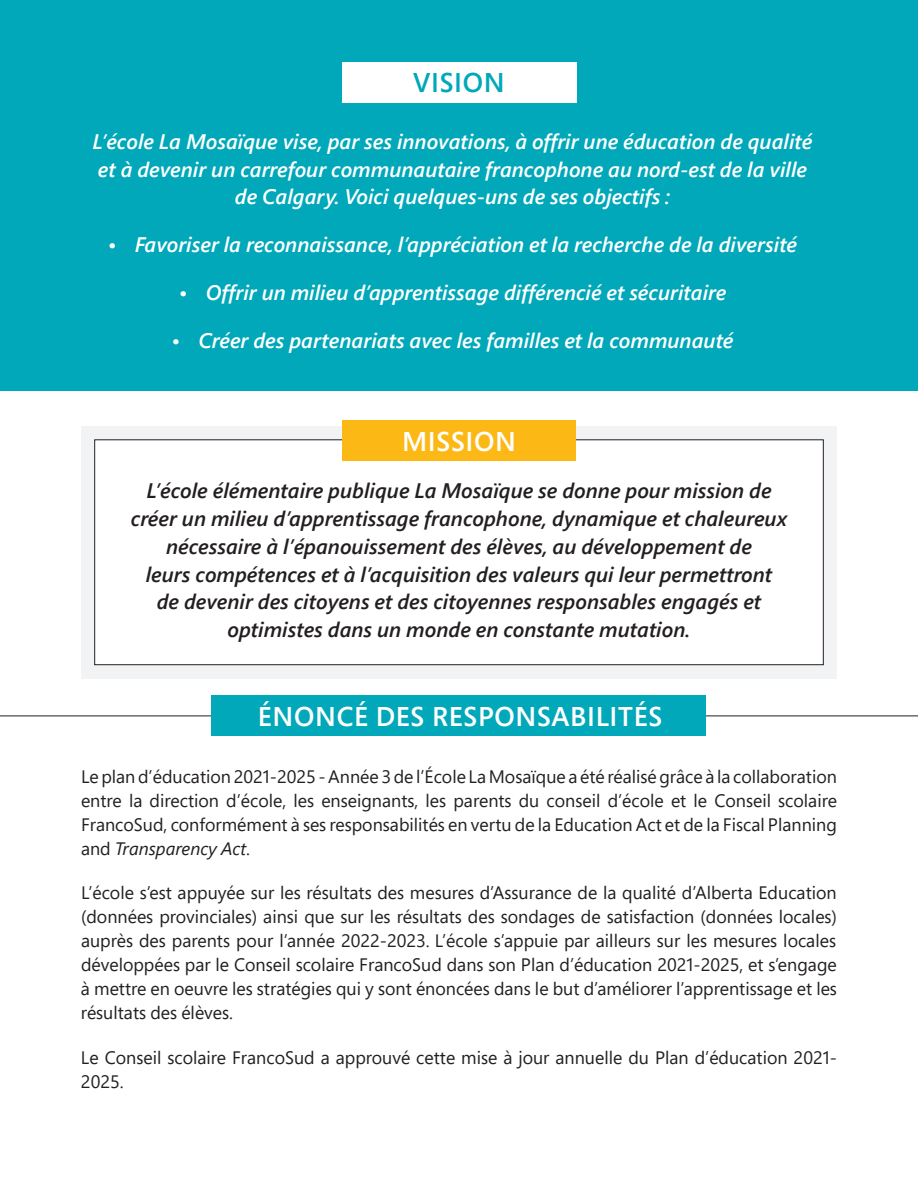
<style>
.page{position:relative;width:918px;height:1188px;background:#fff}
.page>*{position:absolute;margin:0;border:0;box-sizing:border-box;transform-origin:0 0}
.t1{font:600 27px "Segoe Pro";letter-spacing:.025em;color:#fff}
.t2{font:600 27px "Segoe Pro";letter-spacing:.025em;color:#00a8b9}
.t3{font:italic 600 21px/27.8px "Segoe Pro";color:#fff;text-align:center}
.t4{font:italic 600 21px/27.8px "Segoe Pro";color:#231f20;text-align:center}
.t5{font:18px/24px "Segoe Pro";color:#231f20;text-align:justify}
.s1{font-style:italic}
</style>
<div class="page">
<div style="left:0;top:0;width:918px;height:391px;background:#00a8b9"></div>
<div style="left:342px;top:62px;width:234px;height:40px;background:#fff"></div>
<div style="left:81px;top:426px;width:756px;height:252px;background:#f2f3f4"></div>
<div style="left:95px;top:440px;width:728px;height:225px;background:#fff"></div>
<div style="left:94px;top:440px;width:730px;height:225px;border:1px solid #231f20"></div>
<div style="left:342px;top:420px;width:234px;height:41px;background:#fcb814"></div>
<hr style="left:0;top:716px;width:918px;height:1px;background:#231f20">
<div style="left:212px;top:695px;width:494px;height:41px;background:#00a8b9"></div>
<p class="t2" style="left:413px;top:64px;width:93px">VISION</p>
<p class="t3" style="left:93px;top:127px;width:721px">L’école La Mosaïque vise, par ses innovations, à offrir une éducation de qualité et à devenir un carrefour communautaire francophone au nord-est de la ville de Calgary. Voici quelques-uns de ses objectifs :</p>
<p class="t3" style="left:108px;top:231px;width:691px">• Favoriser la reconnaissance, l’appréciation et la recherche de la diversité</p>
<p class="t3" style="left:179px;top:279px;width:549px">• Offrir un milieu d’apprentissage différencié et sécuritaire</p>
<p class="t3" style="left:171px;top:327px;width:564px">• Créer des partenariats avec les familles et la communauté</p>
<p class="t1" style="left:402px;top:423px;width:115px">MISSION</p>
<p class="t4" style="left:131px;top:477px;width:658px">L’école élémentaire publique La Mosaïque se donne pour mission de créer un milieu d’apprentissage francophone, dynamique et chaleureux nécessaire à l’épanouissement des élèves, au développement de<br>leurs compétences et à l’acquisition des valeurs qui leur permettront<br>de devenir des citoyens et des citoyennes responsables engagés et optimistes dans un monde en constante mutation.</p>
<p class="t1" style="left:258px;top:698px;width:406px">ÉNONCÉ DES RESPONSABILITÉS</p>
<p class="t5" style="left:81px;top:764px;width:758px">Le plan d’éducation 2021-2025 - Année 3 de l’École La Mosaïque a été réalisé grâce à la collaboration entre la direction d’école, les enseignants, les parents du conseil d’école et le Conseil scolaire FrancoSud, conformément à ses responsabilités en vertu de la Education Act et de la Fiscal Planning and <span class="s1">Transparency Act</span>.</p>
<p class="t5" style="left:81px;top:880px;width:758px">L’école s’est appuyée sur les résultats des mesures d’Assurance de la qualité d’Alberta Education (données provinciales) ainsi que sur les résultats des sondages de satisfaction (données locales) auprès des parents pour l’année 2022-2023. L’école s’appuie par ailleurs sur les mesures locales développées par le Conseil scolaire FrancoSud dans son Plan d’éducation 2021-2025, et s’engage à mettre en oeuvre les stratégies qui y sont énoncées dans le but d’améliorer l’apprentissage et les résultats des élèves.</p>
<p class="t5" style="left:81px;top:1045px;width:757px">Le Conseil scolaire FrancoSud a approuvé cette mise à jour annuelle du Plan d’éducation 2021-<br>2025.</p>
</div>
